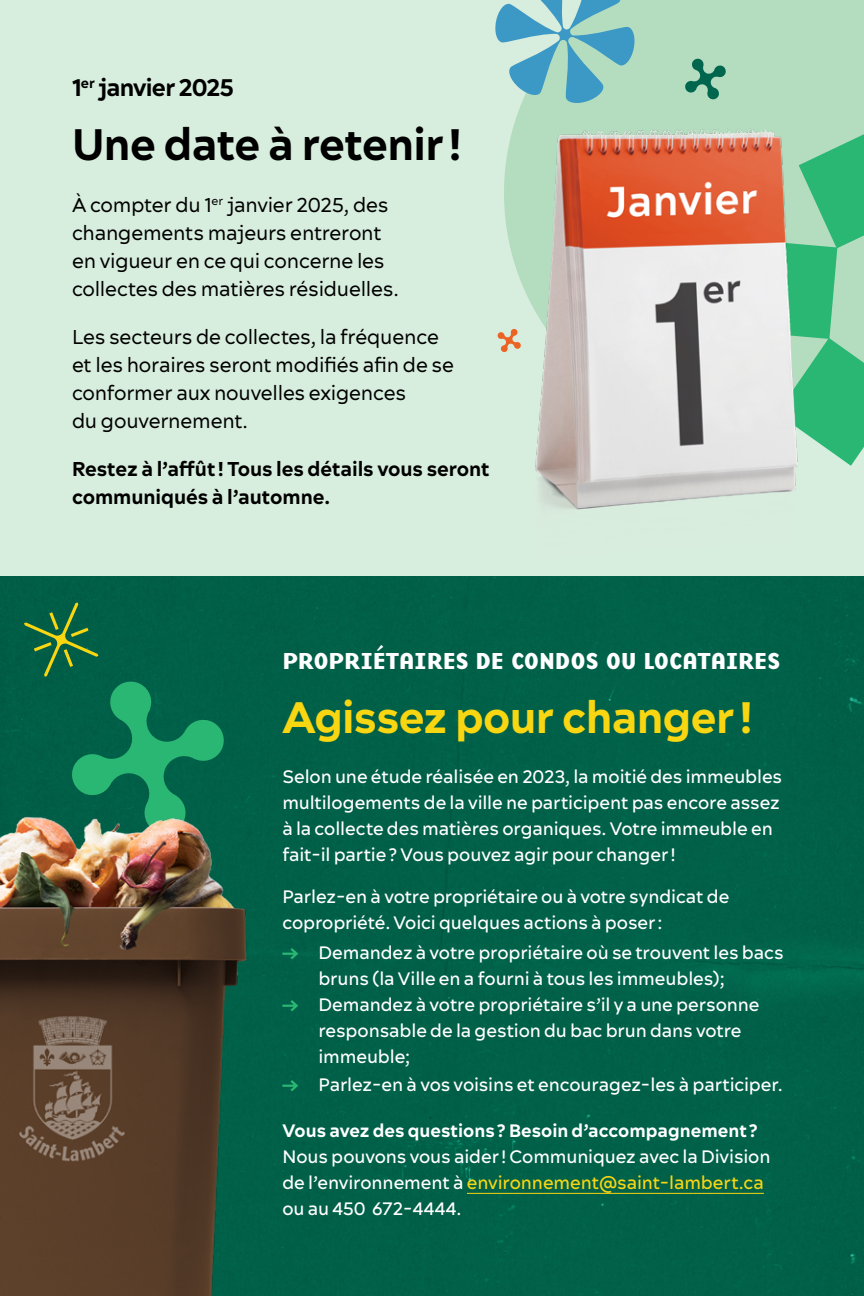
<style>
.page{position:relative;width:864px;height:1296px;background:#fff}
.page>*{position:absolute;margin:0;border:0;box-sizing:border-box;transform-origin:0 0}
.t1{font:800 44px "Acherus Feral";letter-spacing:-.015em;color:#f8d612}
.t2{font:800 44px "Acherus Feral";letter-spacing:-.015em;color:#000}
.t3{font:700 24px "Base 9 Sans OT";letter-spacing:-.02em;color:#fff}
.t4{font:800 24px "Acherus Feral";letter-spacing:-.035em;color:#000}
.t5{font:20px/28px "Acherus Feral";letter-spacing:-.015em;color:#000}
.t6{font:800 20px/28px "Acherus Feral";letter-spacing:-.005em;color:#000}
.t7{font:500 18px/26px "Acherus Feral";letter-spacing:-.005em;color:#fff}
.t8{font:800 18px "Acherus Feral";color:#fff}
.s1{color:#f8d612}
</style>
<div class="page">
<div style="left:0;top:576px;width:864px;height:720px;background:#016049"></div>
<div style="left:0;top:0;width:864px;height:576px;background:#d7eddd"></div>
<svg style="left:24px;top:602px;width:203px;height:178px"></svg>
<div style="left:636px;top:0;width:228px;height:134px;background:#b4ddc0"></div>
<hr style="left:467px;top:1193px;width:297px;height:1px;background:#f8d612">
<svg style="left:282px;top:948px;width:16px;height:11px"></svg>
<svg style="left:282px;top:1000px;width:16px;height:11px"></svg>
<svg style="left:282px;top:1080px;width:16px;height:11px"></svg>
<img style="left:0;top:780px;width:251px;height:516px">
<img style="left:457px;top:46px;width:405px;height:561px">
<svg style="left:494px;top:0;width:142px;height:105px"></svg>
<svg style="left:497px;top:329px;width:24px;height:23px"></svg>
<svg style="left:684px;top:58px;width:42px;height:42px"></svg>
<h2 class="t4" style="left:72px;top:72px;width:163px">1<sup>er</sup> janvier 2025</h2>
<h1 class="t2" style="left:72px;top:116px;width:391px">Une date à retenir !</h1>
<p class="t5" style="left:72px;top:190px;width:328px">À compter du 1<sup>er</sup> janvier 2025, des changements majeurs entreront en vigueur en ce qui concerne les collectes des matières résiduelles.</p>
<p class="t5" style="left:72px;top:322px;width:383px">Les secteurs de collectes, la fréquence et les horaires seront modifiés afin de se conformer aux nouvelles exigences<br>du gouvernement.</p>
<p class="t6" style="left:72px;top:454px;width:419px">Restez à l’affût! Tous les détails vous seront communiqués à l’automne.</p>
<h2 class="t3" style="left:282px;top:644px;width:500px">PROPRIÉTAIRES DE CONDOS OU LOCATAIRES</h2>
<h1 class="t1" style="left:282px;top:690px;width:472px">Agissez pour changer!</h1>
<p class="t7" style="left:282px;top:764px;width:501px">Selon une étude réalisée en 2023, la moitié des immeubles multilogements de la ville ne participent pas encore assez à la collecte des matières organiques. Votre immeuble en fait-il partie? Vous pouvez agir pour changer !</p>
<p class="t7" style="left:282px;top:884px;width:449px">Parlez-en à votre propriétaire ou à votre syndicat de copropriété. Voici quelques actions à poser :</p>
<p class="t7" style="left:318px;top:940px;width:467px">Demandez à votre propriétaire où se trouvent les bacs bruns (la Ville en a fourni à tous les immeubles); Demandez à votre propriétaire s’il y a une personne responsable de la gestion du bac brun dans votre immeuble;</p>
<p class="t7" style="left:318px;top:1072px;width:466px">Parlez-en à vos voisins et encouragez-les à participer.</p>
<p class="t8" style="left:282px;top:1120px;width:477px">Vous avez des questions? Besoin d’accompagnement?</p>
<p class="t7" style="left:282px;top:1144px;width:490px">Nous pouvons vous aider ! Communiquez avec la Division de l’environnement à <span class="s1">environnement@saint-lambert.ca </span>ou au 450 672-4444.</p>
</div>
